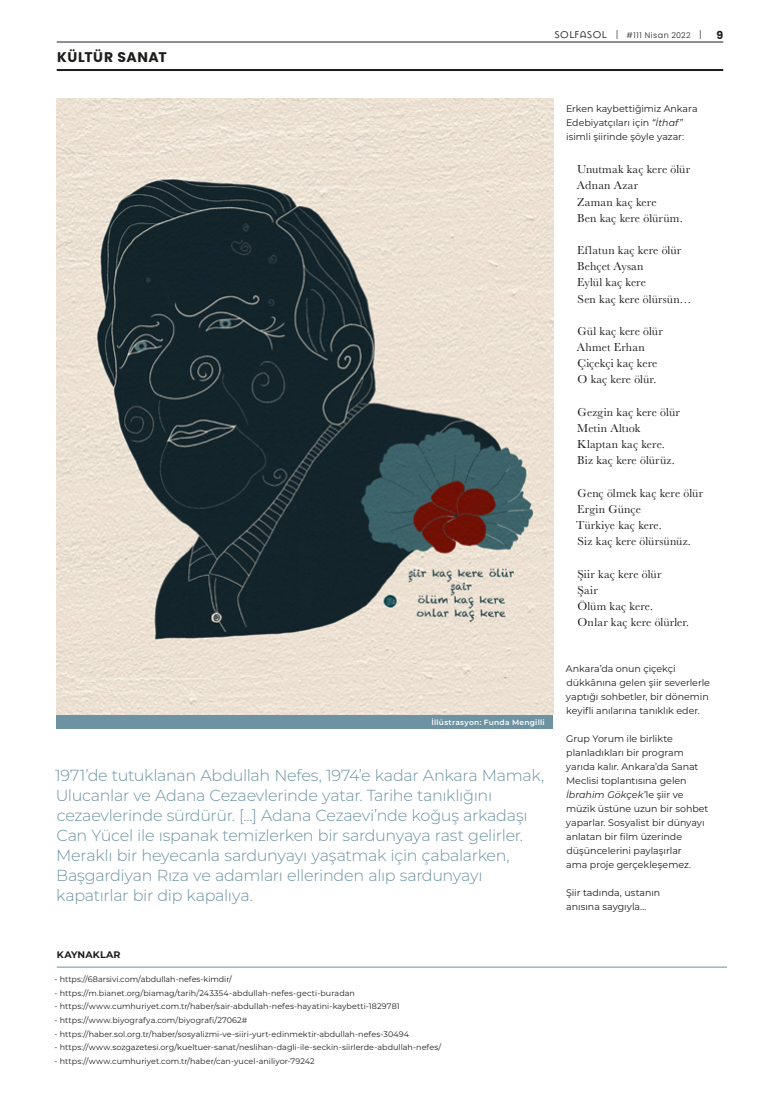
<style>
.page{position:relative;width:780px;height:1120px;background:#fff}
.page>*{position:absolute;margin:0;border:0;box-sizing:border-box;transform-origin:0 0}
.P-spot{font:300 16px/20px "Montserrat";letter-spacing:-.02em;color:#6d92a2}
.P-align-left{font:700 14px "Poppins";letter-spacing:.04em;color:#1d1d1b}
.P-poem_quote{font:12px "Baskerville";letter-spacing:.01em;color:#1d1d1b}
.t1{font:700 11px "Poppins";color:#1d1d1b}
.P-text{font:9.5px/14px "Montserrat";letter-spacing:-.005em;color:#1d1d1b}
.P-footnote{font:700 9.5px "Montserrat";letter-spacing:.015em;color:#1d1d1b}
.P-footnote-2{font:8px "Montserrat";letter-spacing:.005em;color:#1d1d1b}
.t2{font:300 8px "Poppins";letter-spacing:.065em;color:#1d1d1b}
.P-foto-info{font:600 7.5px "Montserrat";letter-spacing:.035em;color:#fff}
.s1{font-family:"Mason Sans";font-weight:400;font-size:11px}
.s2{font-size:10px}
.s3{font-style:italic}
</style>
<div class="page">
<hr style="left:57px;top:42px;width:666px;height:1px;background:#1d1d1b">
<hr style="left:57px;top:69px;width:666px;height:2px;background:#1d1d1b">
<div style="left:57px;top:714px;width:496px;height:14px;background:#6d92a2"></div>
<img style="left:57px;top:98px;width:496px;height:616px">
<hr style="left:57px;top:967px;width:670px;height:1px;background:#6d92a2">
<p class="P-align-left" style="left:57px;top:49px;width:111px">KÜLTÜR SANAT</p>
<p class="t2" style="left:554px;top:30px;width:149px"><span class="s1">SOLFASOL</span> <span class="s2">|</span> #111 Nisan 2022 <span class="s2">|</span></p>
<h3 class="t1" style="left:716px;top:28px;width:8px">9</h3>
<p class="P-foto-info" style="left:431px;top:716px;width:115px">İllüstrasyon: Funda Mengilli</p>
<p class="P-spot" style="left:55px;top:764px;width:490px">1971’de tutuklanan Abdullah Nefes, 1974’e kadar Ankara Mamak, Ulucanlar ve Adana Cezaevlerinde yatar. Tarihe tanıklığını cezaevlerinde sürdürür. [...] Adana Cezaevi’nde koğuş arkadaşı Can Yücel ile ıspanak temizlerken bir sardunyaya rast gelirler.<br>Meraklı bir heyecanla sardunyayı yaşatmak için çabalarken, Başgardiyan Rıza ve adamları ellerinden alıp sardunyayı kapatırlar bir dip kapalıya.</p>
<p class="P-footnote" style="left:57px;top:947px;width:65px">KAYNAKLAR</p>
<p class="P-footnote-2" style="left:55px;top:973px;width:179px">- https://68arsivi.com/abdullah-nefes-kimdir/</p>
<p class="P-footnote-2" style="left:55px;top:987px;width:302px">- https://m.bianet.org/biamag/tarih/243354-abdullah-nefes-gecti-buradan</p>
<p class="P-footnote-2" style="left:55px;top:1001px;width:346px">- https://www.cumhuriyet.com.tr/haber/sair-abdullah-nefes-hayatini-kaybetti-1829781</p>
<p class="P-footnote-2" style="left:55px;top:1014px;width:194px">- https://www.biyografya.com/biyografi/27062#</p>
<p class="P-footnote-2" style="left:55px;top:1028px;width:356px">- https://haber.sol.org.tr/haber/sosyalizmi-ve-siiri-yurt-edinmektir-abdullah-nefes-30494</p>
<p class="P-footnote-2" style="left:55px;top:1042px;width:388px">- https://www.sozgazetesi.org/kueltuer-sanat/neslihan-dagli-ile-seckin-siirlerde-abdullah-nefes/</p>
<p class="P-footnote-2" style="left:55px;top:1055px;width:261px">- https://www.cumhuriyet.com.tr/haber/can-yucel-aniliyor-79242</p>
<p class="P-text" style="left:566px;top:101px;width:133px">Erken kaybettiğimiz Ankara<br>Edebiyatçıları için <span class="s3">“İthaf” </span>isimli şiirinde şöyle yazar:</p>
<p class="P-poem_quote" style="left:577px;top:162px;width:115px">Unutmak kaç kere ölür</p>
<p class="P-poem_quote" style="left:577px;top:178px;width:63px">Adnan Azar</p>
<p class="P-poem_quote" style="left:577px;top:194px;width:81px">Zaman kaç kere</p>
<p class="P-poem_quote" style="left:577px;top:210px;width:107px">Ben kaç kere ölürüm.</p>
<p class="P-poem_quote" style="left:577px;top:242px;width:106px">Eflatun kaç kere ölür</p>
<p class="P-poem_quote" style="left:577px;top:259px;width:68px">Behçet Aysan</p>
<p class="P-poem_quote" style="left:577px;top:275px;width:70px">Eylül kaç kere</p>
<p class="P-poem_quote" style="left:577px;top:291px;width:115px">Sen kaç kere ölürsün…</p>
<p class="P-poem_quote" style="left:577px;top:323px;width:87px">Gül kaç kere ölür</p>
<p class="P-poem_quote" style="left:577px;top:340px;width:69px">Ahmet Erhan</p>
<p class="P-poem_quote" style="left:577px;top:356px;width:81px">Çiçekçi kaç kere</p>
<p class="P-poem_quote" style="left:577px;top:372px;width:80px">O kaç kere ölür.</p>
<p class="P-poem_quote" style="left:577px;top:404px;width:104px">Gezgin kaç kere ölür</p>
<p class="P-poem_quote" style="left:577px;top:420px;width:65px">Metin Altıok</p>
<p class="P-poem_quote" style="left:577px;top:437px;width:89px">Klaptan kaç kere.</p>
<p class="P-poem_quote" style="left:577px;top:453px;width:99px">Biz kaç kere ölürüz.</p>
<p class="P-poem_quote" style="left:577px;top:485px;width:127px">Genç ölmek kaç kere ölür</p>
<p class="P-poem_quote" style="left:577px;top:501px;width:65px">Ergin Günçe</p>
<p class="P-poem_quote" style="left:576px;top:517px;width:87px">Türkiye kaç kere.</p>
<p class="P-poem_quote" style="left:577px;top:534px;width:115px">Siz kaç kere ölürsünüz.</p>
<p class="P-poem_quote" style="left:577px;top:566px;width:85px">Şiir kaç kere ölür</p>
<p class="P-poem_quote" style="left:577px;top:582px;width:22px">Şair</p>
<p class="P-poem_quote" style="left:577px;top:598px;width:77px">Ölüm kaç kere.</p>
<p class="P-poem_quote" style="left:577px;top:614px;width:113px">Onlar kaç kere ölürler.</p>
<p class="P-text" style="left:566px;top:661px;width:146px">Ankara’da onun çiçekçi dükkânına gelen şiir severlerle yaptığı sohbetler, bir dönemin keyifli anılarına tanıklık eder.</p>
<p class="P-text" style="left:566px;top:731px;width:144px">Grup Yorum ile birlikte planladıkları bir program yarıda kalır. Ankara’da Sanat<br>Meclisi toplantısına gelen<br><span class="s3">İbrahim Gökçek</span>’le şiir ve müzik üstüne uzun bir sohbet yaparlar. Sosyalist bir dünyayı anlatan bir film üzerinde düşüncelerini paylaşırlar<br>ama proje gerçekleşemez.</p>
<p class="P-text" style="left:566px;top:885px;width:96px">Şiir tadında, ustanın anısına saygıyla…</p>
</div>
